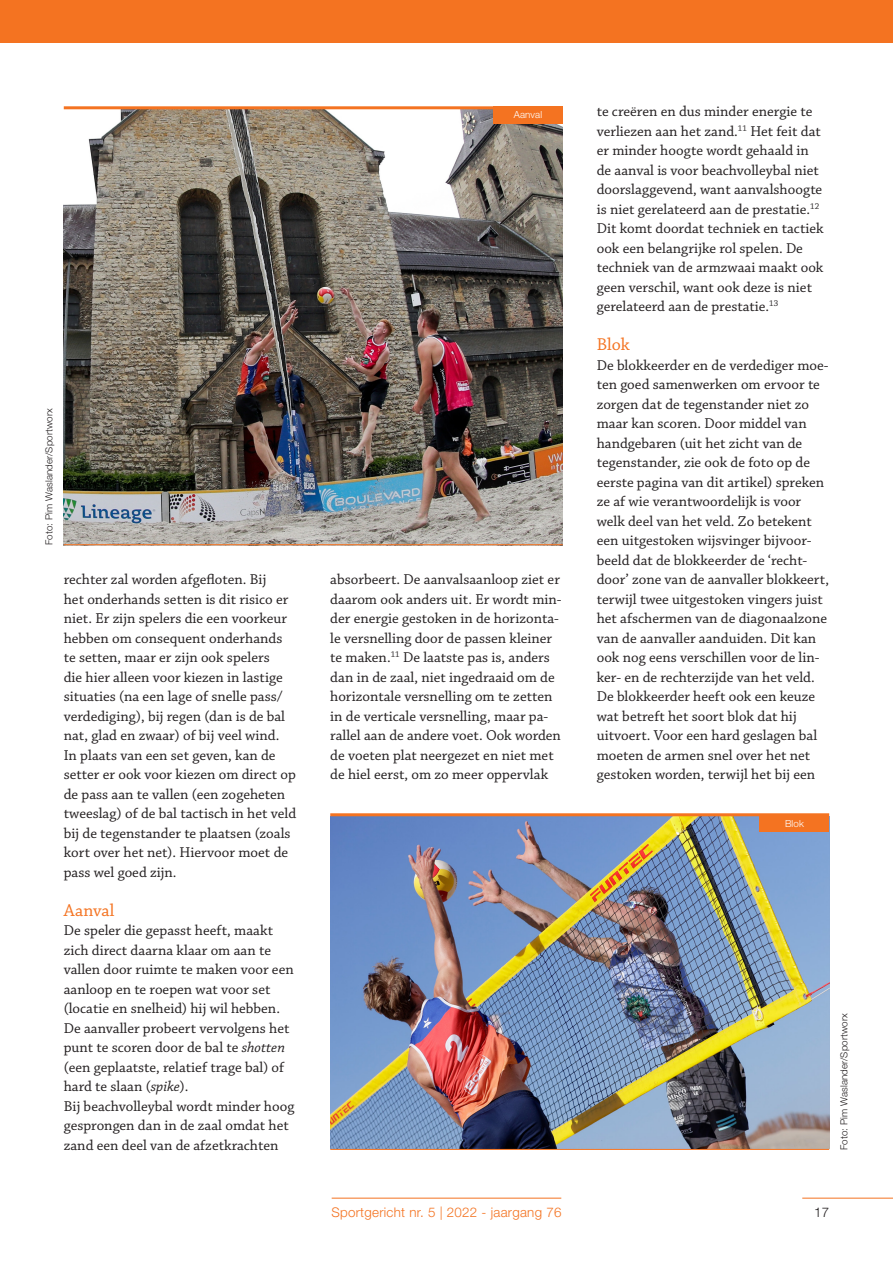
<style>
.page{position:relative;width:893px;height:1263px;background:#fff}
.page>*{position:absolute;margin:0;border:0;box-sizing:border-box;transform-origin:0 0}
.t1{font:18px "Chaparral Pro";color:#f47321}
.t2{font:15px/19.5px "Chaparral Pro";color:#231f20}
.t3{font:300 13.35px "Helvetica Neue LT Std";letter-spacing:.02em;color:#f47321}
.t4{font:300 13.35px "Helvetica Neue LT Std";color:#231f20}
._00_-_Fotobijschrift{font:300 9.75px "Helvetica Neue LT Std";letter-spacing:.01em;color:#231f20}
._00_-_Fotobijschrift-2{font:300 9.75px "Helvetica Neue LT Std";letter-spacing:.01em;color:#fff}
.s1{font-style:italic}
</style>
<div class="page">
<div style="left:0;top:0;width:893px;height:43px;background:#f47321"></div>
<hr style="left:332px;top:1198px;width:229px;height:1px;background:#f47321">
<hr style="left:802px;top:1198px;width:91px;height:1px;background:#f47321">
<img style="left:64px;top:109px;width:499px;height:435px">
<hr style="left:64px;top:106px;width:499px;height:3px;background:#f47321">
<hr style="left:64px;top:544px;width:499px;height:1px;background:#f47321">
<img style="left:330px;top:816px;width:499px;height:333px">
<hr style="left:330px;top:813px;width:499px;height:3px;background:#f47321">
<hr style="left:330px;top:1149px;width:499px;height:1px;background:#f47321">
<div style="left:493px;top:106px;width:70px;height:17px;background:#f47321"></div>
<div style="left:760px;top:815px;width:69px;height:17px;background:#f47321"></div>
<p class="_00_-_Fotobijschrift" style="left:43px;top:545px;width:138px;rotate:-90deg">Foto: Pim Waslander/Sportworx</p>
<p class="t2" style="left:64px;top:570px;width:234px">rechter zal worden afgefloten. Bij<br>het onderhands setten is dit risico er niet. Er zijn spelers die een voorkeur hebben om consequent onderhands te setten, maar er zijn ook spelers<br>die hier alleen voor kiezen in lastige situaties (na een lage of snelle pass/ verdediging), bij regen (dan is de bal nat, glad en zwaar) of bij veel wind.<br>In plaats van een set geven, kan de setter er ook voor kiezen om direct op de pass aan te vallen (een zogeheten tweeslag) of de bal tactisch in het veld bij de tegenstander te plaatsen (zoals kort over het net). Hiervoor moet de pass wel goed zijn.</p>
<p class="t1" style="left:64px;top:900px;width:52px">Aanval</p>
<p class="t2" style="left:64px;top:921px;width:231px">De speler die gepasst heeft, maakt zich direct daarna klaar om aan te vallen door ruimte te maken voor een aanloop en te roepen wat voor set (locatie en snelheid) hij wil hebben.<br>De aanvaller probeert vervolgens het punt te scoren door de bal te <span class="s1">shotten </span>(een geplaatste, relatief trage bal) of hard te slaan (<span class="s1">spike</span>).</p>
<p class="t2" style="left:64px;top:1097px;width:232px">Bij beachvolleybal wordt minder hoog gesprongen dan in de zaal omdat het zand een deel van de afzetkrachten</p>
<p class="_00_-_Fotobijschrift-2" style="left:514px;top:109px;width:30px">Aanval</p>
<p class="t2" style="left:330px;top:570px;width:233px">absorbeert. De aanvalsaanloop ziet er daarom ook anders uit. Er wordt min&shy;der energie gestoken in de horizonta&shy;le versnelling door de passen kleiner te maken.<sup>11</sup> De laatste pas is, anders dan in de zaal, niet ingedraaid om de horizontale versnelling om te zetten in de verticale versnelling, maar pa&shy;rallel aan de andere voet. Ook worden de voeten plat neergezet en niet met de hiel eerst, om zo meer oppervlak</p>
<p class="t2" style="left:597px;top:102px;width:228px">te creëren en dus minder energie te verliezen aan het zand.<sup>11</sup> Het feit dat er minder hoogte wordt gehaald in de aanval is voor beachvolleybal niet doorslaggevend, want aanvalshoogte is niet gerelateerd aan de prestatie.<sup>12<br></sup>Dit komt doordat techniek en tactiek ook een belangrijke rol spelen. De techniek van de armzwaai maakt ook geen verschil, want ook deze is niet gerelateerd aan de prestatie.<sup>13</sup></p>
<p class="t1" style="left:597px;top:335px;width:35px">Blok</p>
<p class="t2" style="left:597px;top:356px;width:234px">De blokkeerder en de verdediger moe&shy;ten goed samenwerken om ervoor te zorgen dat de tegenstander niet zo maar kan scoren. Door middel van handgebaren (uit het zicht van de tegenstander, zie ook de foto op de eerste pagina van dit artikel) spreken ze af wie verantwoordelijk is voor welk deel van het veld. Zo betekent een uitgestoken wijsvinger bijvoor&shy;beeld dat de blokkeerder de ‘recht&shy;door’ zone van de aanvaller blokkeert, terwijl twee uitgestoken vingers juist het afschermen van de diagonaalzone van de aanvaller aanduiden. Dit kan ook nog eens verschillen voor de lin&shy;ker- en de rechterzijde van het veld.</p>
<p class="t2" style="left:597px;top:687px;width:222px">De blokkeerder heeft ook een keuze wat betreft het soort blok dat hij uitvoert. Voor een hard geslagen bal moeten de armen snel over het net gestoken worden, terwijl het bij een</p>
<p class="_00_-_Fotobijschrift-2" style="left:785px;top:817px;width:20px">Blok</p>
<p class="_00_-_Fotobijschrift" style="left:838px;top:1150px;width:138px;rotate:-90deg">Foto: Pim Waslander/Sportworx</p>
<p class="t3" style="left:331px;top:1204px;width:232px">Sportgericht nr. 5 | 2022 - jaargang 76</p>
<p class="t4" style="left:814px;top:1204px;width:17px">17</p>
</div>
